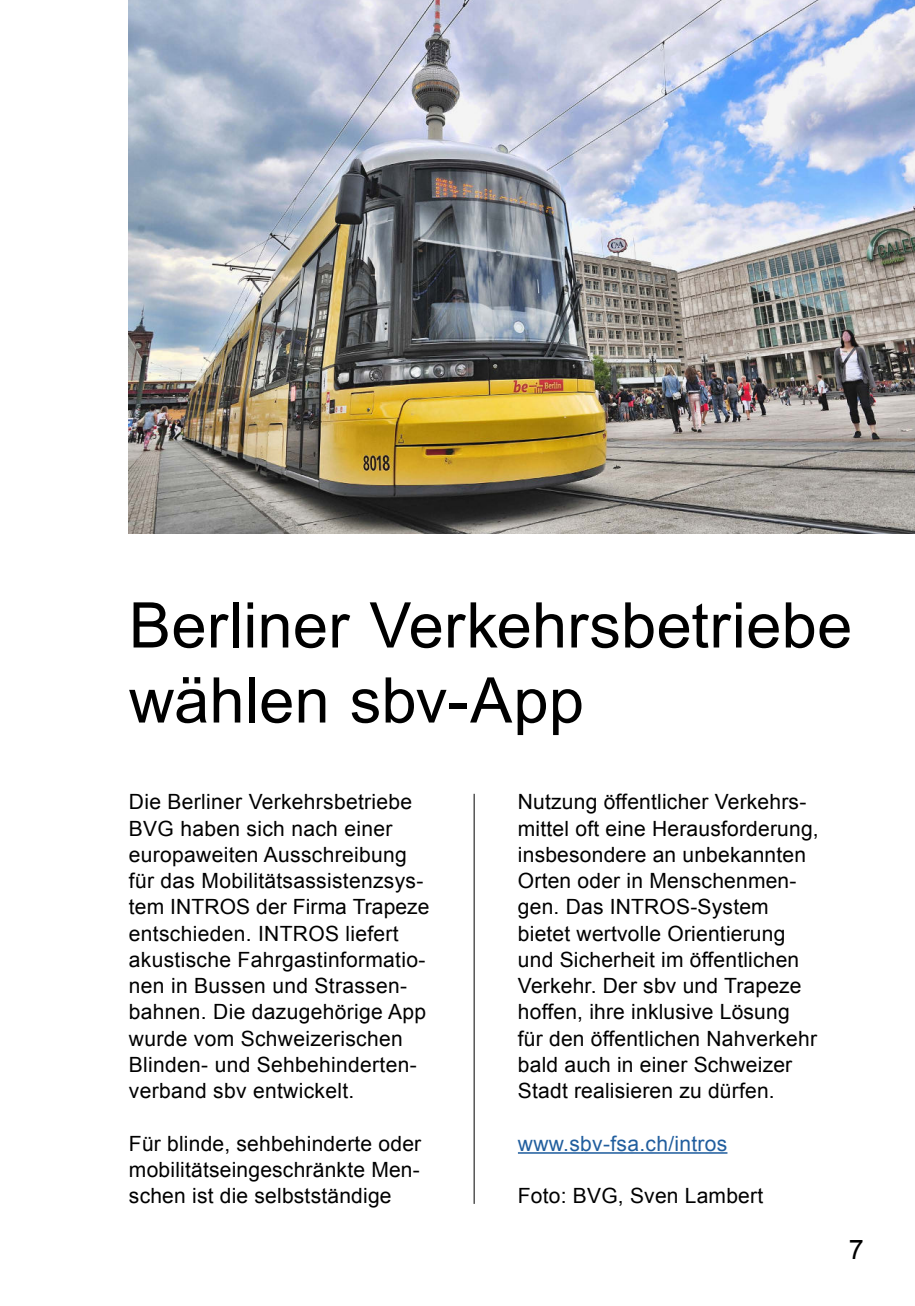
<style>
.page{position:relative;width:915px;height:1306px;background:#fff}
.page>*{position:absolute;margin:0;border:0;box-sizing:border-box;transform-origin:0 0}
.t1{font:63px/75px "Arial";letter-spacing:.005em;color:#000}
.t2{font:27px "Arial";color:#000}
.t3{font:21px/26.2px "Arial";letter-spacing:.01em;color:#000}
.t4{font:21px "Arial";letter-spacing:.015em;color:#215e9e}
</style>
<div class="page">
<hr style="left:517px;top:1152px;width:210px;height:1px;background:#215e9e">
<hr style="left:473px;top:793px;width:1px;height:410px;background:#000">
<img style="left:129px;top:0;width:785px;height:533px">
<h1 class="t1" style="left:129px;top:593px;width:724px">Berliner Verkehrsbetriebe wählen sbv-App</h1>
<p class="t3" style="left:129px;top:790px;width:302px">Die Berliner Verkehrsbetriebe<br>BVG haben sich nach einer europaweiten Ausschreibung für das Mobilitätsassistenzsys&shy;tem INTROS der Firma Trapeze entschieden. INTROS liefert akustische Fahrgastinformatio&shy;nen in Bussen und Strassen&shy;bahnen. Die dazugehörige App wurde vom Schweizerischen<br>Blinden- und Sehbehinderten&shy;verband sbv entwickelt.</p>
<p class="t3" style="left:129px;top:1132px;width:294px;text-align:justify">Für blinde, sehbehinderte oder mobilitätseingeschränkte Men&shy;schen ist die selbstständige</p>
<p class="t3" style="left:517px;top:790px;width:302px">Nutzung öffentlicher Verkehrs&shy;mittel oft eine Herausforderung, insbesondere an unbekannten<br>Orten oder in Menschenmen&shy;gen. Das INTROS- System bietet wertvolle Orientierung und Sicherheit im öffentlichen<br>Verkehr. Der sbv und Trapeze hoffen, ihre inklusive Lösung für den öffentlichen Nahverkehr bald auch in einer Schweizer<br>Stadt realisieren zu dürfen.</p>
<p class="t4" style="left:517px;top:1135px;width:211px">www.sbv-fsa.ch/intros</p>
<p class="t3" style="left:517px;top:1184px;width:247px">Foto: BVG, Sven Lambert</p>
<p class="t2" style="left:848px;top:1239px;width:17px">7</p>
</div>
